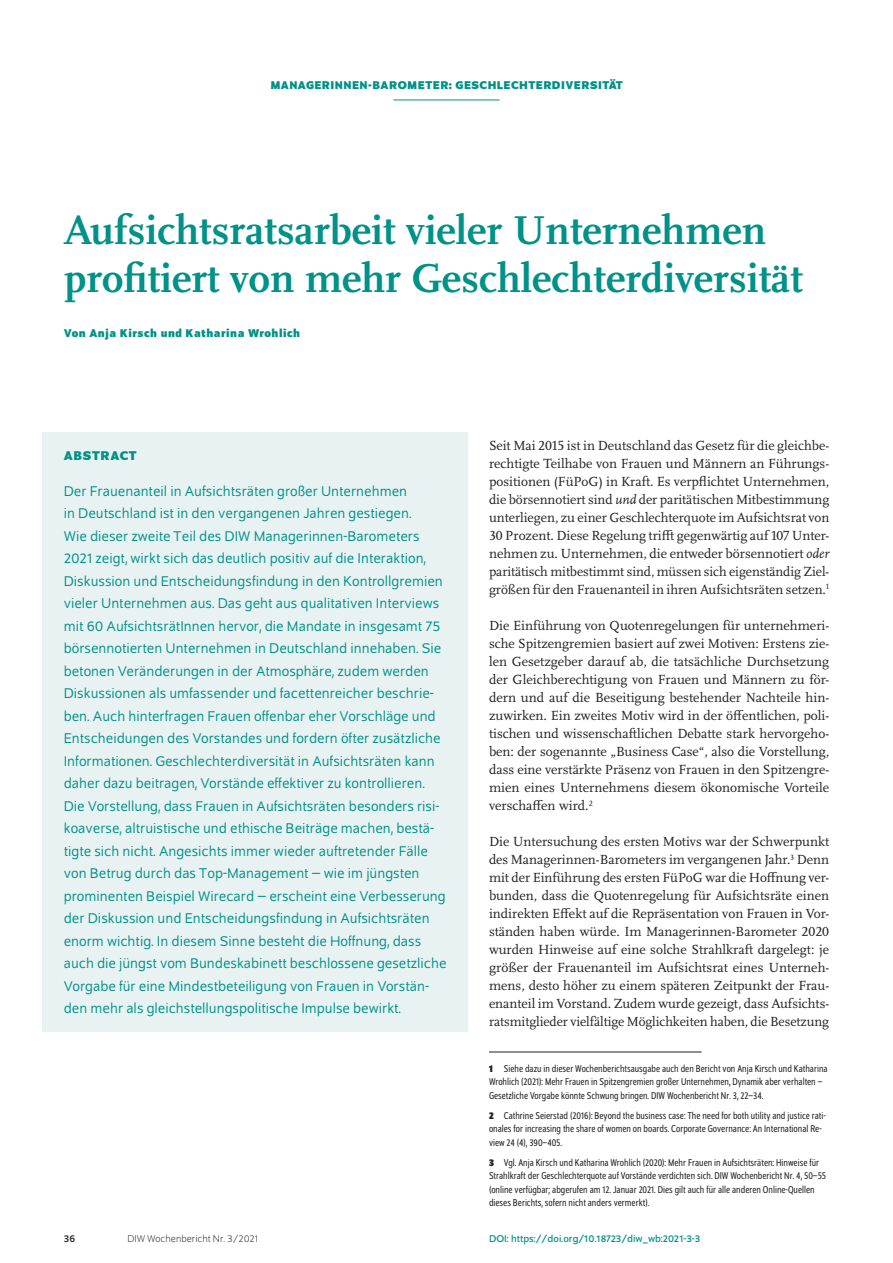
<style>
.page{position:relative;width:893px;height:1263px;background:#fff}
.page>*{position:absolute;margin:0;border:0;box-sizing:border-box;transform-origin:0 0}
.t1{font:700 42px/48px "Scala Pro";color:#009188}
.t2{font:15px/22.5px "Schumpeter Blond";color:#009188}
.t3{font:13.8px/18px "Scala Pro";color:#231f20;text-align:justify}
.t4{font:700 13.5px "Schumpeter";letter-spacing:.05em;color:#009188}
.t5{font:700 12px "Schumpeter";letter-spacing:.04em;color:#009188}
.t6{font:semi-condensed 10.5px/13.5px "Schumpeter Blond";color:#231f20}
.t7{font:10.5px "Schumpeter";color:#009188}
.t8{font:300 10.5px "Schumpeter";color:#231f20}
.t9{font:10.5px "Schumpeter";color:#231f20}
.s1{font-style:italic}
.s2{font-family:"Schumpeter";font-weight:700}
</style>
<div class="page">
<hr style="left:393px;top:100px;width:107px;height:1px;background:#009188">
<div style="left:43px;top:432px;width:425px;height:599px;background:#e9f2f2"></div>
<hr style="left:489px;top:1051px;width:213px;height:1px;background:#231f20">
<p class="t5" style="left:270px;top:79px;width:354px">MANAGERINNEN-BAROMETER: GESCHLECHTERDIVERSITÄT</p>
<h1 class="t1" style="left:64px;top:203px;width:741px">Aufsichtsratsarbeit vieler Unternehmen profitiert von mehr Geschlechterdiversität</h1>
<p class="t5" style="left:64px;top:326px;width:238px">Von Anja Kirsch und Katharina Wrohlich</p>
<p class="t4" style="left:64px;top:448px;width:75px">ABSTRACT</p>
<p class="t2" style="left:64px;top:480px;width:384px">Der Frauenanteil in Aufsichtsräten großer Unternehmen<br>in Deutschland ist in den vergangenen Jahren gestiegen.<br>Wie dieser zweite Teil des DIW Managerinnen-Barometers 2021 zeigt, wirkt sich das deutlich positiv auf die Interaktion, Diskussion und Entscheidungsfindung in den Kontrollgremien vieler Unternehmen aus. Das geht aus qualitativen Interviews mit 60 AufsichtsrätInnen hervor, die Mandate in insgesamt 75 börsennotierten Unternehmen in Deutschland innehaben. Sie betonen Veränderungen in der Atmosphäre, zudem werden Diskussionen als umfassender und facettenreicher beschrie&shy;ben. Auch hinterfragen Frauen offenbar eher Vorschläge und Entscheidungen des Vorstandes und fordern öfter zusätzliche Informationen. Geschlechterdiversität in Aufsichtsräten kann daher dazu beitragen, Vorstände effektiver zu kontrollieren.<br>Die Vorstellung, dass Frauen in Aufsichtsräten besonders risi&shy;koaverse, altruistische und ethische Beiträge machen, bestä&shy;tigte sich nicht. Angesichts immer wieder auftretender Fälle von Betrug durch das Top-Management – wie im jüngsten prominenten Beispiel Wirecard – erscheint eine Verbesserung der Diskussion und Entscheidungsfindung in Aufsichtsräten enorm wichtig. In diesem Sinne besteht die Hoffnung, dass auch die jüngst vom Bundeskabinett beschlossene gesetzliche Vorgabe für eine Mindestbeteiligung von Frauen in Vorstän&shy;den mehr als gleichstellungspolitische Impulse bewirkt.</p>
<p class="t9" style="left:64px;top:1233px;width:13px">36</p>
<p class="t8" style="left:128px;top:1234px;width:132px">DIW Wochenbericht Nr. 3/2021</p>
<p class="t3" style="left:489px;top:436px;width:342px">Seit Mai 2015 ist in Deutschland das Gesetz für die gleichbe&shy;rechtigte Teilhabe von Frauen und Männern an Führungs&shy;positionen (FüPoG) in Kraft. Es verpflichtet Unternehmen, die börsennotiert sind <span class="s1">und</span> der paritätischen Mitbestimmung unterliegen, zu einer Geschlechterquote im Aufsichtsrat von 30 Prozent. Diese Regelung trifft gegenwärtig auf 107 Unter&shy;nehmen zu. Unternehmen, die entweder börsennotiert <span class="s1">oder </span>paritätisch mitbestimmt sind, müssen sich eigenständig Ziel&shy;größen für den Frauenanteil in ihren Aufsichtsräten setzen.<sup>1</sup></p>
<p class="t3" style="left:489px;top:616px;width:342px">Die Einführung von Quotenregelungen für unternehmeri&shy;sche Spitzengremien basiert auf zwei Motiven: Erstens zie&shy;len Gesetzgeber darauf ab, die tatsächliche Durchsetzung der Gleichberechtigung von Frauen und Männern zu för&shy;dern und auf die Beseitigung bestehender Nachteile hin&shy;zuwirken. Ein zweites Motiv wird in der öffentlichen, poli&shy;tischen und wissenschaftlichen Debatte stark hervorgeho&shy;ben: der sogenannte „Business Case“, also die Vorstellung, dass eine verstärkte Präsenz von Frauen in den Spitzengre&shy;mien eines Unternehmens diesem ökonomische Vorteile verschaffen wird.<sup>2</sup></p>
<p class="t3" style="left:489px;top:832px;width:342px">Die Untersuchung des ersten Motivs war der Schwerpunkt des Managerinnen-Barometers im vergangenen Jahr.<sup>3</sup> Denn mit der Einführung des ersten FüPoG war die Hoffnung ver&shy;bunden, dass die Quotenregelung für Aufsichtsräte einen indirekten Effekt auf die Repräsentation von Frauen in Vor&shy;ständen haben würde. Im Managerinnen-Barometer 2020 wurden Hinweise auf eine solche Strahlkraft dargelegt: je größer der Frauenanteil im Aufsichtsrat eines Unterneh&shy;mens, desto höher zu einem späteren Zeitpunkt der Frau&shy;enanteil im Vorstand. Zudem wurde gezeigt, dass Aufsichts&shy;ratsmitglieder vielfältige Möglichkeiten haben, die Besetzung</p>
<p class="t6" style="left:489px;top:1062px;width:340px"><span class="s2">1</span> Siehe dazu in dieser Wochenberichtsausgabe auch den Bericht von Anja Kirsch und Katharina<br>Wrohlich (2021): Mehr Frauen in Spitzengremien großer Unternehmen, Dynamik aber verhalten –<br>Gesetzliche Vorgabe könnte Schwung bringen. DIW Wochenbericht Nr. 3, 22–34.</p>
<p class="t6" style="left:489px;top:1109px;width:338px"><span class="s2">2</span> Cathrine Seierstad (2016): Beyond the business case: The need for both utility and justice rati&shy;onales for increasing the share of women on boards. Corporate Governance: An International Re&shy;view 24 (4), 390–405.</p>
<p class="t6" style="left:489px;top:1156px;width:339px"><span class="s2">3</span> Vgl. Anja Kirsch und Katharina Wrohlich (2020): Mehr Frauen in Aufsichtsräten: Hinweise für Strahlkraft der Geschlechterquote auf Vorstände verdichten sich. DIW Wochenbericht Nr. 4, 50–55 (online verfügbar; abgerufen am 12. Januar 2021. Dies gilt auch für alle anderen Online-Quellen dieses Berichts, sofern nicht anders vermerkt).</p>
<p class="t7" style="left:489px;top:1233px;width:213px">DOI: https://doi.org/10.18723/diw_wb:2021-3-3</p>
</div>
